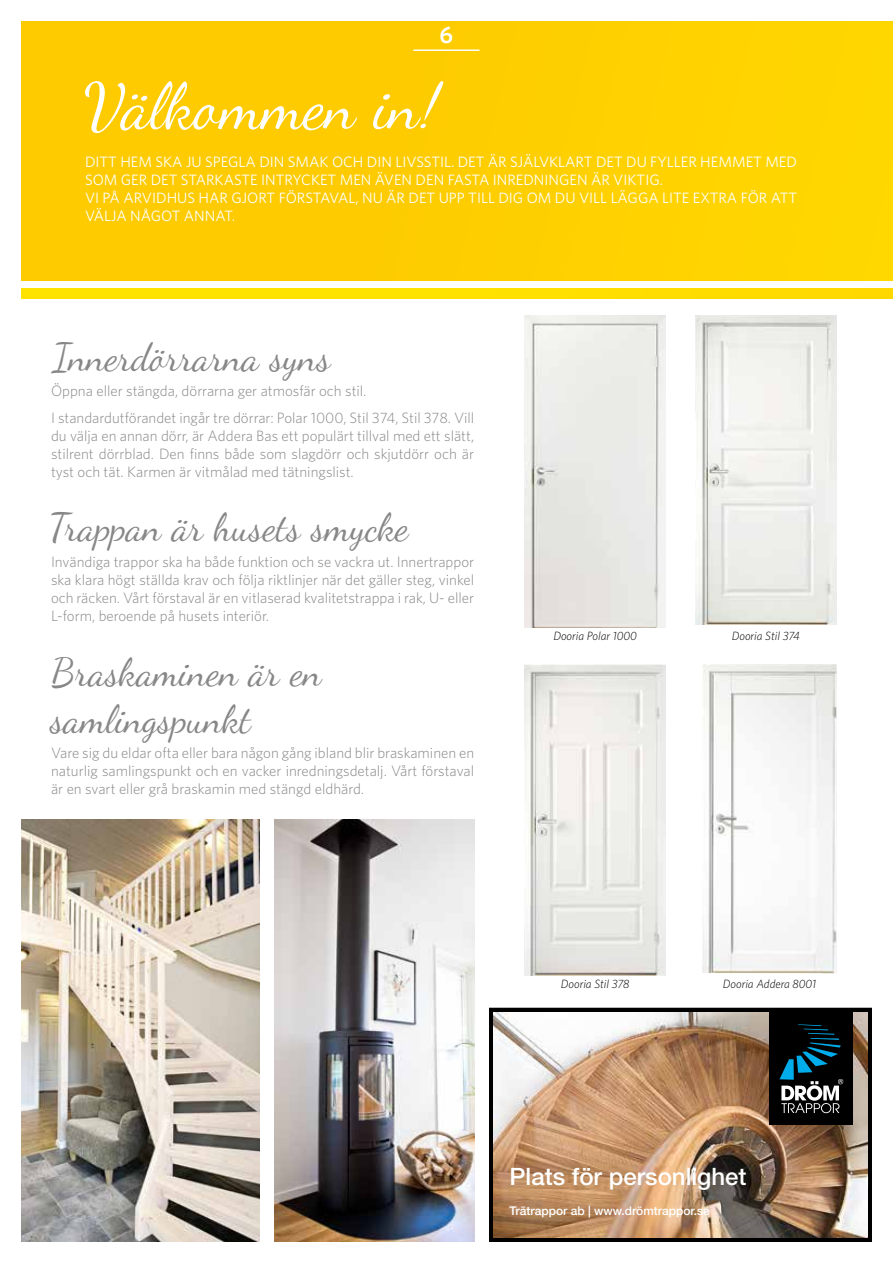
<style>
.page{position:relative;width:893px;height:1263px;background:#fff}
.page>*{position:absolute;margin:0;border:0;box-sizing:border-box;transform-origin:0 0}
.t1{font:64.5px "Dancing Script OT";color:#fff}
.t2{font:39px/46.8px "Dancing Script OT";color:#878787}
.t3{font:500 24px "Helvetica Neue";color:#fff}
.t4{font:600 24px "Whitney";color:#fff}
.t5{font:300 15px/18px "Whitney";color:#878787;text-align:justify}
.t6{font:15px/18px "Whitney";color:#fff}
.t7{font:italic 300 12px "Whitney";color:#000}
.t8{font:500 12px "Helvetica Neue";color:#fff}
.t9{font:12px "Helvetica Neue";color:#fff}
</style>
<div class="page">
<svg style="left:491px;top:1010px;width:379px;height:230px;background:#241f1a"></svg>
<img style="left:493px;top:1012px;width:374px;height:225px">
<div style="left:769px;top:1008px;width:84px;height:117px;background:#000"></div>
<svg style="left:780px;top:1024px;width:63px;height:89px"></svg>
<div style="left:489px;top:1008px;width:383px;height:234px;border:1px solid #000"></div>
<div style="left:21px;top:21px;width:872px;height:260px;background:#fecd00"></div>
<div style="left:21px;top:288px;width:872px;height:11px;background:#ffe200"></div>
<img style="left:274px;top:820px;width:200px;height:422px">
<img style="left:524px;top:316px;width:142px;height:311px">
<img style="left:21px;top:820px;width:238px;height:422px">
<img style="left:695px;top:316px;width:142px;height:308px">
<img style="left:524px;top:664px;width:142px;height:311px">
<img style="left:702px;top:664px;width:135px;height:309px">
<hr style="left:413px;top:49px;width:66px;height:2px;background:#fff">
<h3 class="t4" style="left:440px;top:19px;width:15px">6</h3>
<h1 class="t1" style="left:85px;top:68px;width:360px">Välkommen in!</h1>
<p class="t6" style="left:85px;top:152px;width:714px">DITT HEM SKA JU SPEGLA DIN SMAK OCH DIN LIVSSTIL. DET ÄR SJÄLVKLART DET DU FYLLER HEMMET MED SOM GER DET STARKASTE INTRYCKET MEN ÄVEN DEN FASTA INREDNINGEN ÄR VIKTIG.<br>VI PÅ ARVIDHUS HAR GJORT FÖRSTAVAL, NU ÄR DET UPP TILL DIG OM DU VILL LÄGGA LITE EXTRA FÖR ATT VÄLJA NÅGOT ANNAT.</p>
<h2 class="t2" style="left:51px;top:334px;width:282px">Innerdörrarna syns</h2>
<p class="t5" style="left:51px;top:377px;width:425px;line-height:26.5px">Öppna eller stängda, dörrarna ger atmosfär och stil.<br>I standardutförandet ingår tre dörrar: Polar 1000, Stil 374, Stil 378. Vill</p>
<p class="t5" style="left:51px;top:426px;width:425px">du välja en annan dörr, är Addera Bas ett populärt tillval med ett slätt, stilrent dörrblad. Den finns både som slagdörr och skjutdörr och är tyst och tät. Karmen är vitmålad med tätningslist.</p>
<h2 class="t2" style="left:51px;top:504px;width:360px">Trappan är husets smycke</h2>
<p class="t5" style="left:51px;top:552px;width:425px">Invändiga trappor ska ha både funktion och se vackra ut. Innertrappor ska klara högt ställda krav och följa riktlinjer när det gäller steg, vinkel och räcken. Vårt förstaval är en vitlaserad kvalitetstrappa i rak, U- eller L-form, beroende på husets interiör.</p>
<h2 class="t2" style="left:51px;top:649px;width:273px">Braskaminen är en samlingspunkt</h2>
<p class="t5" style="left:51px;top:743px;width:425px">Vare sig du eldar ofta eller bara någon gång ibland blir braskaminen en naturlig samlingspunkt och en vacker inredningsdetalj. Vårt förstaval är en svart eller grå braskamin med stängd eldhärd.</p>
<p class="t7" style="left:553px;top:627px;width:85px">Dooria Polar 1000</p>
<p class="t7" style="left:732px;top:627px;width:70px">Dooria Stil 374</p>
<p class="t7" style="left:561px;top:976px;width:70px">Dooria Stil 378</p>
<p class="t7" style="left:723px;top:976px;width:95px">Dooria Addera 8001</p>
<h3 class="t3" style="left:510px;top:1162px;width:239px">Plats för personlighet</h3>
<p class="t9" style="left:866px;top:1173px;width:4px">|</p>
<p class="t8" style="left:510px;top:1203px;width:202px">Trätrappor ab | www.drömtrappor.se</p>
</div>
